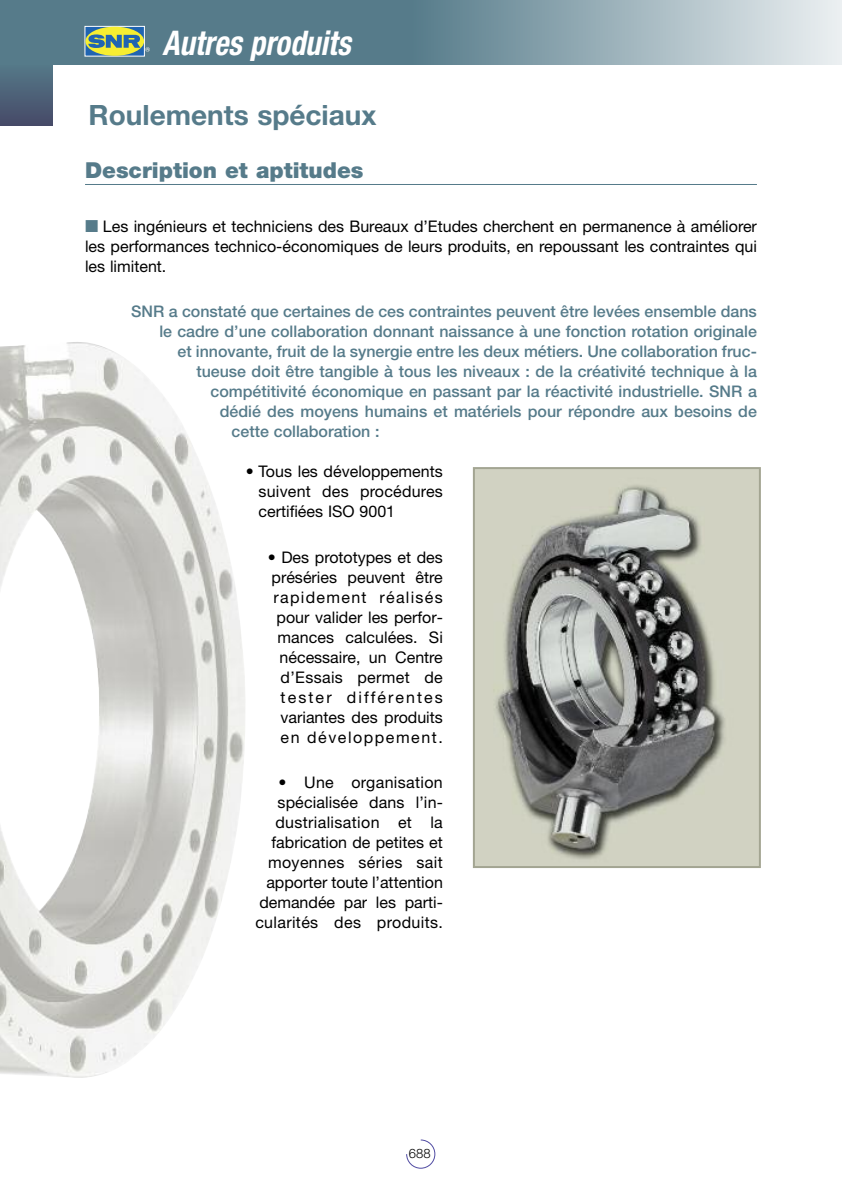
<style>
.page{position:relative;width:842px;height:1191px;background:#fff}
.page>*{position:absolute;margin:0;border:0;box-sizing:border-box;transform-origin:0 0}
.t1{font:italic 700 condensed 34px "Helvetica Neue";color:#fff;scale:.9 1}
.t2{font:700 28px "Helvetica Neue";color:#567b8a}
.t3{font:900 22px "Helvetica Neue";color:#567b8a}
.t4{font:16px/20px "Helvetica Neue";color:#000;text-align:justify}
.t5{font:500 16px "Helvetica Neue";color:#567b8a}
.t6{font:300 13px "Helvetica Neue";color:#000}
.s1{font-family:"European Pi Three";color:#567b8a}
</style>
<div class="page">
<div style="left:0;top:63px;width:53px;height:62px;background:linear-gradient(to bottom,#557a89,#464b68)"></div>
<div style="left:412px;top:0;width:430px;height:64px;background:linear-gradient(to right,#567b8a,#ecf0f2)"></div>
<div style="left:0;top:0;width:413px;height:64px;background:#567b8a"></div>
<svg style="left:406px;top:1139px;width:29px;height:29px"></svg>
<div style="left:85px;top:26px;width:59px;height:30px;background:#2064b1"></div>
<div style="left:85px;top:26px;width:60px;height:30px;border:1px solid #fff"></div>
<div style="left:85px;top:27px;width:59px;height:29px;background:#f6ee31;border-radius:50%"></div>
<svg style="left:88px;top:34px;width:62px;height:18px"></svg>
<hr style="left:85px;top:184px;width:672px;height:1px;background:#567b8a">
<img style="left:476px;top:470px;width:282px;height:395px">
<div style="left:473px;top:467px;width:288px;height:401px;border:2px solid #a3a592"></div>
<img style="left:0;top:342px;width:245px;height:736px">
<h1 class="t1" style="left:162px;top:31px;width:211px">Autres produits</h1>
<h2 class="t2" style="left:89px;top:105px;width:289px">Roulements spéciaux</h2>
<h3 class="t3" style="left:85px;top:163px;width:280px">Description et aptitudes</h3>
<p class="t4" style="left:85px;top:217px;width:673px"><span class="s1">-</span> Les ingénieurs et techniciens des Bureaux d’Etudes cherchent en permanence à améliorer les performances technico-économiques de leurs produits, en repoussant les contraintes qui les limitent.</p>
<p class="t5" style="left:131px;top:306px;width:627px">SNR a constaté que certaines de ces contraintes peuvent être levées ensemble dans</p>
<p class="t5" style="left:159px;top:326px;width:599px">le cadre d’une collaboration donnant naissance à une fonction rotation originale</p>
<p class="t5" style="left:178px;top:346px;width:581px">et innovante, fruit de la synergie entre les deux métiers. Une collaboration fruc-</p>
<p class="t5" style="left:196px;top:366px;width:562px">tueuse doit être tangible à tous les niveaux : de la créativité technique à la</p>
<p class="t5" style="left:211px;top:386px;width:548px">compétitivité économique en passant par la réactivité industrielle. SNR a</p>
<p class="t5" style="left:220px;top:406px;width:539px">dédié des moyens humains et matériels pour répondre aux besoins de</p>
<p class="t5" style="left:232px;top:426px;width:150px">cette collaboration :</p>
<p class="t4" style="left:259px;top:463px;width:186px;text-indent:-13px">• Tous les développements suivent des procédures certifiées ISO 9001</p>
<p class="t4" style="left:268px;top:548px;width:177px;text-align:right">• Des prototypes et des préséries peuvent être rapidement réalisés pour valider les perfor&shy;mances calculées. Si nécessaire, un Centre d’Essais permet de tester différentes variantes des produits en développement.</p>
<p class="t4" style="left:255px;top:774px;width:189px;text-align:right">• Une organisation spécialisée dans l’in&shy;dustrialisation et la fabrication de petites et moyennes séries sait apporter toute l’attention demandée par les parti&shy;cularités des produits.</p>
<p class="t6" style="left:409px;top:1148px;width:23px">688</p>
</div>
